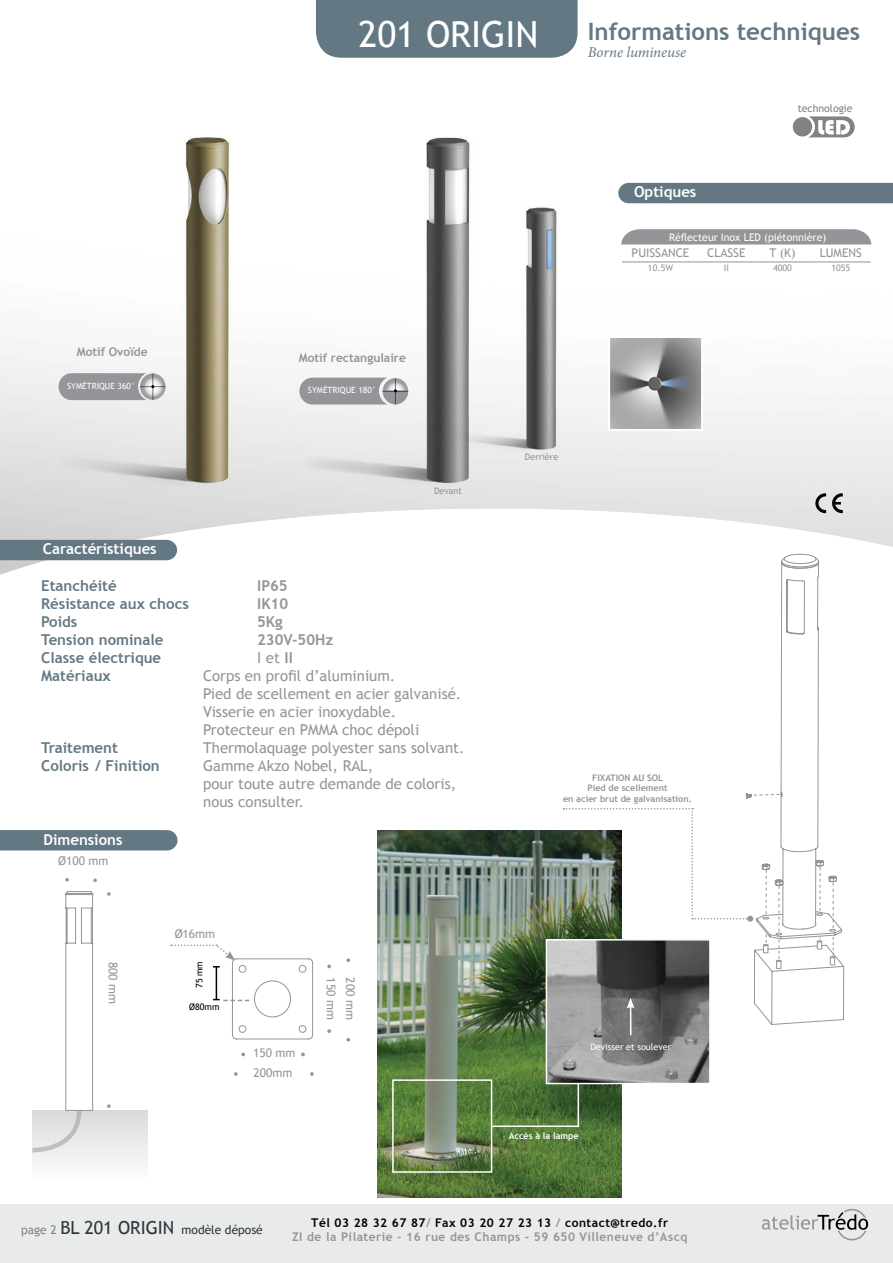
<style>
.page{position:relative;width:893px;height:1263px;background:#fff}
.page>*{position:absolute;margin:0;border:0;box-sizing:border-box;transform-origin:0 0}
.t1{font:36px "Trebuchet MS";color:#fff}
.t2{font:700 24px "Trebuchet MS";color:#647883}
.t3{font:15px/18px "Trebuchet MS";color:#939598}
.t4{font:700 15px "Trebuchet MS";color:#647883}
.t5{font:700 15px "Trebuchet MS";color:#fff}
.t6{font:700 15px "Trebuchet MS";color:#939598}
.t7{font:italic 15px "Minion Pro";letter-spacing:-.005em;color:#647883}
.t8{font:700 12px/14.4px "Trebuchet MS";letter-spacing:.04em;color:#939598;text-align:center}
.t9{font:12px "Trebuchet MS";color:#939598}
.t10{font:700 12px "Trebuchet MS";color:#939598}
.t11{font:12px "Trebuchet MS";color:#2e353c}
.t12{font:10.5px "Trebuchet MS";color:#fff}
.t13{font:10.5px "Trebuchet MS";color:#808285}
.t14{font:700 9px/10.8px "Trebuchet MS";color:#939598;text-align:center}
.t15{font:9px "Trebuchet MS";color:#939598}
.t16{font:9px "Trebuchet MS";color:#fff}
.t17{font:700 9px "Trebuchet MS";color:#fff}
.t18{font:9px "Trebuchet MS";color:#000}
.t19{font:8.55px "Trebuchet MS";color:#fff}
.s1{font-weight:700}
.s2{color:#808285}
.s3{font-size:18px}
.s4{color:#000}
</style>
<div class="page">
<div style="left:0;top:1204px;width:893px;height:59px;background:#e9eaea"></div>
<svg style="left:762px;top:1209px;width:106px;height:31px"></svg>
<img style="left:0;top:122px;width:893px;height:453px">
<div style="left:0;top:540px;width:177px;height:20px;background:#647883"></div>
<svg style="left:815px;top:493px;width:11px;height:20px"></svg>
<svg style="left:832px;top:493px;width:11px;height:20px"></svg>
<div style="left:618px;top:183px;width:275px;height:20px;background:#647883"></div>
<svg style="left:346px;top:958px;width:4px;height:4px"></svg>
<svg style="left:234px;top:1072px;width:4px;height:4px"></svg>
<svg style="left:327px;top:964px;width:4px;height:4px"></svg>
<svg style="left:241px;top:1052px;width:4px;height:4px"></svg>
<svg style="left:346px;top:1038px;width:4px;height:3px"></svg>
<svg style="left:310px;top:1072px;width:4px;height:4px"></svg>
<svg style="left:327px;top:1029px;width:4px;height:4px"></svg>
<svg style="left:301px;top:1052px;width:4px;height:4px"></svg>
<hr style="left:622px;top:261px;width:77px;height:1px;background:#939598">
<hr style="left:699px;top:261px;width:55px;height:1px;background:#939598">
<hr style="left:754px;top:261px;width:57px;height:1px;background:#939598">
<hr style="left:811px;top:261px;width:60px;height:1px;background:#939598">
<svg style="left:621px;top:229px;width:250px;height:15px;background:#989a9c"></svg>
<img style="left:611px;top:339px;width:89px;height:89px">
<div style="left:608px;top:336px;width:95px;height:95px;border:2px solid #fff"></div>
<img style="left:377px;top:830px;width:245px;height:367px">
<svg style="left:65px;top:878px;width:4px;height:3px"></svg>
<svg style="left:93px;top:878px;width:4px;height:4px"></svg>
<svg style="left:107px;top:1104px;width:4px;height:4px"></svg>
<div style="left:32px;top:1110px;width:116px;height:71px;background:linear-gradient(to bottom,#d9d9db,#fefefe)"></div>
<svg style="left:32px;top:891px;width:61px;height:263px"></svg>
<svg style="left:745px;top:553px;width:100px;height:472px"></svg>
<svg style="left:59px;top:373px;width:107px;height:27px;background:#a0a2a4"></svg>
<svg style="left:299px;top:378px;width:109px;height:26px;background:#9c9ea1"></svg>
<svg style="left:171px;top:944px;width:142px;height:95px"></svg>
<div style="left:793px;top:117px;width:19px;height:19px;background:#808285;border-radius:50%"></div>
<svg style="left:808px;top:116px;width:47px;height:21px"></svg>
<div style="left:0;top:830px;width:178px;height:20px;background:#647883"></div>
<svg style="left:107px;top:892px;width:4px;height:4px"></svg>
<div style="left:392px;top:1079px;width:100px;height:94px;border:2px solid #fff"></div>
<img style="left:549px;top:942px;width:159px;height:139px">
<div style="left:546px;top:939px;width:165px;height:145px;border:2px solid #fff"></div>
<svg style="left:627px;top:998px;width:7px;height:37px"></svg>
<svg style="left:491px;top:1081px;width:89px;height:47px;background:#557841"></svg>
<svg style="left:563px;top:556px;width:274px;height:413px"></svg>
<div style="left:316px;top:0;width:262px;height:58px;background:#647883"></div>
<h1 class="t1" style="left:359px;top:13px;width:181px">201 ORIGIN</h1>
<h2 class="t2" style="left:588px;top:16px;width:274px">Informations techniques</h2>
<p class="t7" style="left:588px;top:41px;width:100px">Borne lumineuse</p>
<p class="t5" style="left:634px;top:183px;width:64px">Optiques</p>
<p class="t13" style="left:798px;top:102px;width:56px">technologie</p>
<p class="t12" style="left:669px;top:231px;width:159px">Réflecteur Inox LED (piétonnière)</p>
<p class="t9" style="left:632px;top:246px;width:59px">PUISSANCE</p>
<p class="t9" style="left:707px;top:246px;width:40px">CLASSE</p>
<p class="t9" style="left:769px;top:246px;width:28px">T (K)</p>
<p class="t9" style="left:820px;top:246px;width:44px">LUMENS</p>
<p class="t15" style="left:648px;top:263px;width:27px">10.5W</p>
<p class="t15" style="left:724px;top:263px;width:7px">II</p>
<p class="t15" style="left:773px;top:263px;width:20px">4000</p>
<p class="t15" style="left:831px;top:263px;width:20px">1055</p>
<p class="t10" style="left:77px;top:345px;width:73px">Motif Ovoïde</p>
<p class="t10" style="left:299px;top:350px;width:109px">Motif rectangulaire</p>
<p class="t19" style="left:67px;top:381px;width:70px">SYMÉTRIQUE 360°</p>
<p class="t19" style="left:308px;top:385px;width:70px">SYMÉTRIQUE 180°</p>
<p class="t5" style="left:43px;top:540px;width:115px">Caractéristiques</p>
<p class="t15" style="left:434px;top:485px;width:30px">Devant</p>
<p class="t15" style="left:525px;top:451px;width:35px">Derrière</p>
<p class="t4" style="left:41px;top:577px;width:77px">Etanchéité</p>
<p class="t6" style="left:257px;top:577px;width:32px">IP65</p>
<p class="t4" style="left:41px;top:595px;width:149px">Résistance aux chocs</p>
<p class="t6" style="left:257px;top:595px;width:33px">IK10</p>
<p class="t4" style="left:41px;top:613px;width:38px">Poids</p>
<p class="t6" style="left:257px;top:613px;width:27px">5Kg</p>
<p class="t4" style="left:41px;top:631px;width:124px">Tension nominale</p>
<p class="t6" style="left:257px;top:631px;width:78px">230V-50Hz</p>
<p class="t4" style="left:41px;top:649px;width:122px">Classe électrique</p>
<p class="t3" style="left:257px;top:649px;width:37px">I et <span class="s1">II</span></p>
<p class="t4" style="left:41px;top:667px;width:71px">Matériaux</p>
<p class="t3" style="left:203px;top:667px;width:260px">Corps en profil d’aluminium.<br>Pied de scellement en acier galvanisé.<br>Visserie en acier inoxydable.<br>Protecteur en PMMA choc dépoli</p>
<p class="t4" style="left:41px;top:739px;width:78px">Traitement</p>
<p class="t3" style="left:203px;top:739px;width:263px">Thermolaquage polyester sans solvant.</p>
<p class="t4" style="left:41px;top:757px;width:120px">Coloris / Finition</p>
<p class="t3" style="left:203px;top:757px;width:255px">Gamme Akzo Nobel, RAL,<br>pour toute autre demande de coloris, nous consulter.</p>
<p class="t5" style="left:43px;top:830px;width:81px">Dimensions</p>
<p class="t9" style="left:58px;top:854px;width:52px">Ø100 mm</p>
<p class="t9" style="left:120px;top:962px;width:44px;rotate:90deg">800 mm</p>
<p class="t9" style="left:175px;top:926px;width:42px">Ø16mm</p>
<p class="t18" style="left:194px;top:988px;width:29px;rotate:-90deg">75 mm</p>
<p class="t18" style="left:189px;top:1001px;width:32px">Ø80mm</p>
<p class="t9" style="left:253px;top:1045px;width:44px">150 mm</p>
<p class="t9" style="left:254px;top:1066px;width:40px">200mm</p>
<p class="t9" style="left:338px;top:977px;width:44px;rotate:90deg">150 mm</p>
<p class="t9" style="left:357px;top:977px;width:44px;rotate:90deg">200 mm</p>
<p class="t14" style="left:563px;top:772px;width:130px">FIXATION AU SOL<br>Pied de scellement<br>en acier brut de galvanisation.</p>
<p class="t16" style="left:590px;top:1041px;width:82px">Devisser et soulever</p>
<p class="t17" style="left:509px;top:1130px;width:71px">Accès à la lampe</p>
<p class="t11" style="left:21px;top:1222px;width:243px"><span class="s2">page 2</span> <span class="s3">BL 201 ORIGIN</span> modèle déposé</p>
<p class="t8" style="left:292px;top:1215px;width:397px"><span class="s4">Tél 03 28 32 67 87</span>/ <span class="s4">Fax 03 20 27 23 13</span> / <span class="s4">contact@tredo.fr<br></span>ZI de la Pilaterie - 16 rue des Champs - 59 650 Villeneuve d’Ascq</p>
</div>
